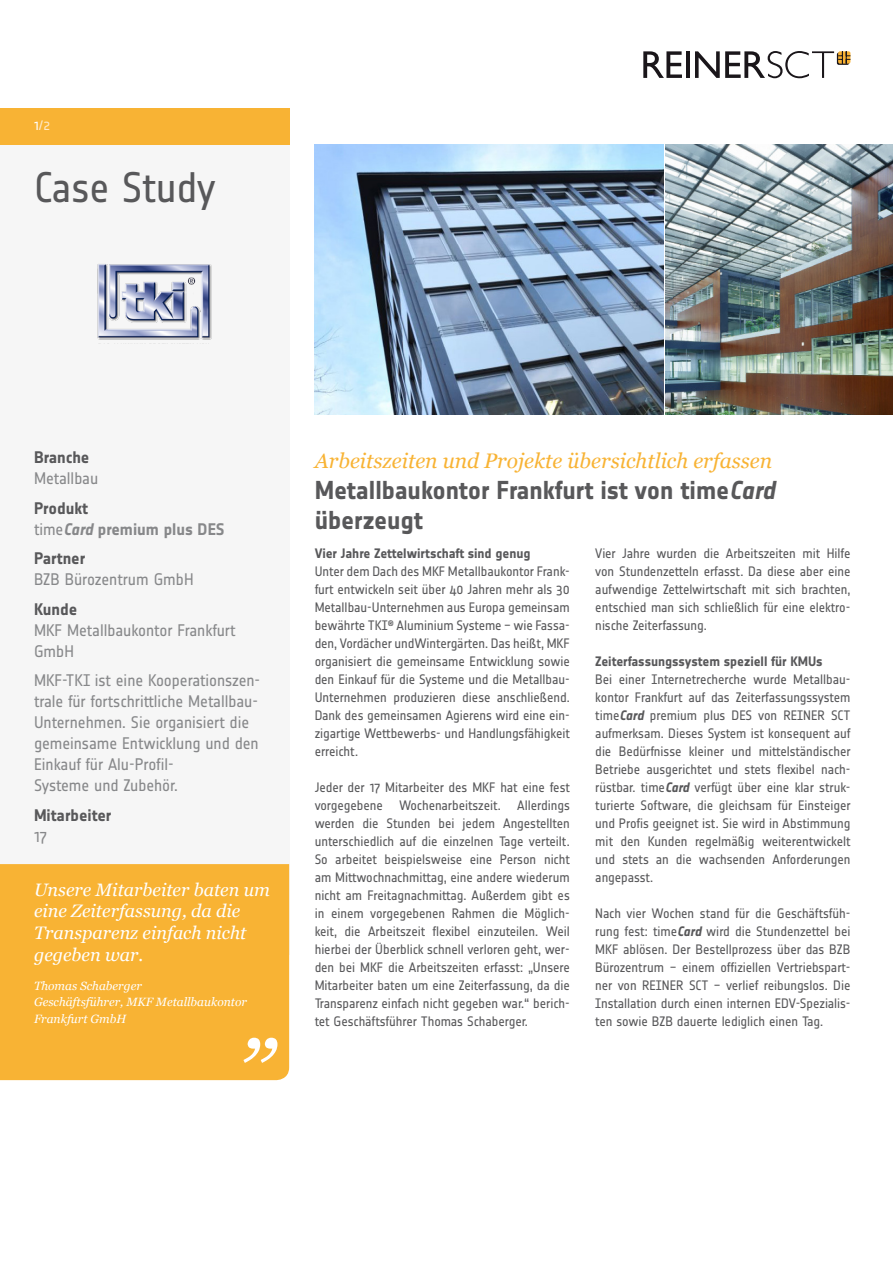
<style>
.page{position:relative;width:893px;height:1263px;background:#fff}
.page>*{position:absolute;margin:0;border:0;box-sizing:border-box;transform-origin:0 0}
.t1{font:42px "Notes";letter-spacing:-.01em;color:#58585a}
.t2{font:700 25.5px/30.6px "Notes";letter-spacing:-.005em;color:#58585a}
.t3{font:italic 21px "Georgia";color:#f8b334}
.t4{font:italic 18px/21.6px "Georgia";color:#fff}
.t5{font:16.5px/21px "Notes";letter-spacing:-.005em;color:#87888a}
.t6{font:700 16.5px "Notes";letter-spacing:-.005em;color:#58585a}
.t7{font:700 16.5px/21px "Notes";letter-spacing:-.005em;color:#87888a}
.t8{font:13.5px/18px "Notes";letter-spacing:-.005em;color:#58585a;text-align:justify}
.t9{font:700 13.5px "Notes";letter-spacing:-.01em;color:#58585a}
.t10{font:13.5px "Notes";color:#fee9c8}
.t11{font:italic 12px/16.5px "Georgia";color:#fff}
.s1{color:#fff}
.s2{color:#58585a}
.s3{font-weight:400}
.s4{font-style:italic}
.s5{font-weight:700;font-style:italic}
</style>
<div class="page">
<svg style="left:643px;top:51px;width:39px;height:27px"></svg>
<hr style="left:686px;top:51px;width:3px;height:27px;background:#1a161a">
<svg style="left:695px;top:51px;width:155px;height:27px"></svg>
<div style="left:0;top:144px;width:289px;height:810px;background:#f6f6f6"></div>
<div style="left:0;top:864px;width:289px;height:216px;background:#f8b334"></div>
<svg style="left:243px;top:1038px;width:34px;height:25px"></svg>
<div style="left:0;top:108px;width:289px;height:36px;background:#f8b334"></div>
<img style="left:315px;top:144px;width:348px;height:270px">
<img style="left:665px;top:144px;width:228px;height:270px">
<img style="left:97px;top:264px;width:115px;height:76px">
<p class="t10" style="left:34px;top:118px;width:18px"><span class="s1">1</span>/2</p>
<h1 class="t1" style="left:34px;top:163px;width:183px">Case Study</h1>
<p class="t6" style="left:34px;top:448px;width:57px">Branche</p>
<p class="t5" style="left:34px;top:468px;width:66px">Metallbau</p>
<p class="t7" style="left:34px;top:497px;width:192px"><span class="s2">Produkt<br></span><span class="s3">time</span><span class="s4">Card</span> premium plus DES</p>
<p class="t6" style="left:34px;top:549px;width:53px">Partner</p>
<p class="t5" style="left:34px;top:569px;width:161px">BZB Bürozentrum GmbH</p>
<p class="t6" style="left:34px;top:600px;width:45px">Kunde</p>
<p class="t5" style="left:34px;top:619px;width:203px">MKF Metallbaukontor Frankfurt<br>GmbH</p>
<p class="t5" style="left:34px;top:670px;width:228px">MKF-TKI ist eine Kooperationszen&shy;trale für fortschrittliche Metallbau-<br>Unternehmen. Sie organisiert die gemeinsame Entwicklung und den<br>Einkauf für Alu-Profil-<br>Systeme und Zubehör.</p>
<p class="t6" style="left:34px;top:806px;width:79px">Mitarbeiter</p>
<p class="t5" style="left:34px;top:825px;width:15px">17</p>
<h3 class="t4" style="left:34px;top:878px;width:237px">Unsere Mitarbeiter baten um eine Zeiterfassung, da die<br>Transparenz einfach nicht gegeben war.</h3>
<p class="t11" style="left:34px;top:977px;width:214px">Thomas Schaberger<br>Geschäftsführer, MKF Metallbaukontor<br>Frankfurt GmbH</p>
<h3 class="t3" style="left:315px;top:445px;width:459px">Arbeitszeiten und Projekte übersichtlich erfassen</h3>
<h2 class="t2" style="left:315px;top:474px;width:462px">Metallbaukontor Frankfurt ist von time<span class="s4">Card </span>überzeugt</h2>
<p class="t9" style="left:315px;top:546px;width:217px">Vier Jahre Zettelwirtschaft sind genug</p>
<p class="t8" style="left:315px;top:562px;width:257px">Unter dem Dach des MKF Metallbaukontor Frank&shy;furt entwickeln seit über 40 Jahren mehr als 30<br>Metallbau-Unternehmen aus Europa gemeinsam bewährte TKI<sup>®</sup> Aluminium Systeme − wie Fassa&shy;den, Vordächer undWintergärten. Das heißt, MKF organisiert die gemeinsame Entwicklung sowie den Einkauf für die Systeme und die Metallbau-Unternehmen produzieren diese anschließend.<br>Dank des gemeinsamen Agierens wird eine ein&shy;zigartige Wettbewerbs- und Handlungsfähigkeit erreicht.</p>
<p class="t8" style="left:315px;top:778px;width:257px">Jeder der 17 Mitarbeiter des MKF hat eine fest vorgegebene Wochenarbeitszeit. Allerdings werden die Stunden bei jedem Angestellten unterschiedlich auf die einzelnen Tage verteilt.<br>So arbeitet beispielsweise eine Person nicht am Mittwochnachmittag, eine andere wiederum nicht am Freitagnachmittag. Außerdem gibt es in einem vorgegebenen Rahmen die Möglich&shy;keit, die Arbeitszeit flexibel einzuteilen. Weil hierbei der Überblick schnell verloren geht, wer&shy;den bei MKF die Arbeitszeiten erfasst: „Unsere Mitarbeiter baten um eine Zeiterfassung, da die Transparenz einfach nicht gegeben war.“ berich&shy;tet Geschäftsführer Thomas Schaberger.</p>
<p class="t8" style="left:595px;top:544px;width:257px">Vier Jahre wurden die Arbeitszeiten mit Hilfe von Stundenzetteln erfasst. Da diese aber eine aufwendige Zettelwirtschaft mit sich brachten, entschied man sich schließlich für eine elektro&shy;nische Zeiterfassung.</p>
<p class="t9" style="left:595px;top:654px;width:229px">Zeiterfassungssystem speziell für KMUs</p>
<p class="t8" style="left:595px;top:670px;width:257px">Bei einer Internetrecherche wurde Metallbau&shy;kontor Frankfurt auf das Zeiterfassungssystem time<span class="s5">Card</span> premium plus DES von REINER SCT aufmerksam. Dieses System ist konsequent auf die Bedürfnisse kleiner und mittelständischer Betriebe ausgerichtet und stets flexibel nach&shy;rüstbar. time<span class="s5">Card</span> verfügt über eine klar struk&shy;turierte Software, die gleichsam für Einsteiger und Profis geeignet ist. Sie wird in Abstimmung mit den Kunden regelmäßig weiterentwickelt und stets an die wachsenden Anforderungen angepasst.</p>
<p class="t8" style="left:595px;top:904px;width:257px">Nach vier Wochen stand für die Geschäftsfüh&shy;rung fest: time<span class="s5">Card</span> wird die Stundenzettel bei MKF ablösen. Der Bestellprozess über das BZB Bürozentrum − einem offiziellen Vertriebspart&shy;ner von REINER SCT − verlief reibungslos. Die Installation durch einen internen EDV-Spezialis&shy;ten sowie BZB dauerte lediglich einen Tag.</p>
</div>
